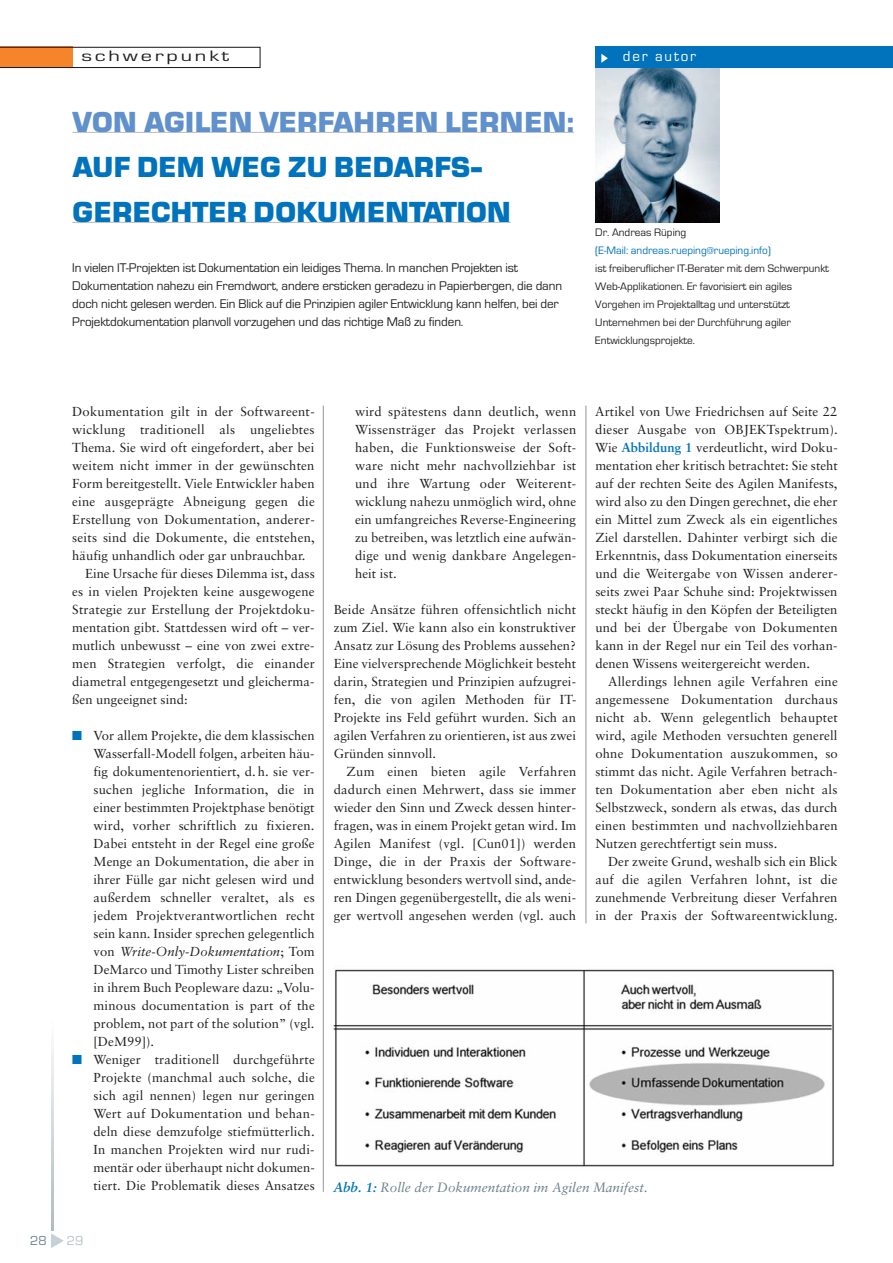
<style>
.page{position:relative;width:893px;height:1263px;background:#fff}
.page>*{position:absolute;margin:0;border:0;box-sizing:border-box;transform-origin:0 0}
.t1{font:700 28.5px/45px "Eurostile BQ";color:#0073bc}
.t2{font:700 28.5px "Eurostile BQ";letter-spacing:.02em;color:#6091cc}
.t3{font:15.75px "Eurostile";letter-spacing:.125em;color:#231f20;scale:1.43 1}
.t4{font:15px "Eurostile";letter-spacing:.125em;color:#fff}
.t5{font:italic 13.5px "Sabon";color:#6c818c}
.t6{font:13.5px "Eurostile";color:#6c818c}
.t7{font:13.5px "Eurostile";color:#b6c2c9}
.t8{font:13.05px/18px "Sabon";letter-spacing:.005em;color:#231f20;text-align:justify}
.t9{font:13.05px/18px "Eurostile";letter-spacing:-.005em;color:#231f20}
.t10{font:11.25px/18px "Eurostile";color:#231f20}
.t11{font:11.25px "Eurostile";color:#0073bc}
.s1{color:#0073bc}
.s2{font-style:italic}
.s3{font-weight:700;color:#0073bc}
</style>
<div class="page">
<hr style="left:72px;top:132px;width:502px;height:1px;background:#bcbdc0">
<hr style="left:72px;top:222px;width:439px;height:1px;background:#bcbdc0">
<svg style="left:51px;top:1233px;width:13px;height:15px"></svg>
<svg style="left:0;top:47px;width:261px;height:21px"></svg>
<hr style="left:323px;top:406px;width:1px;height:786px;background:#939598">
<hr style="left:586px;top:406px;width:1px;height:517px;background:#939598">
<div style="left:595px;top:47px;width:298px;height:21px;background:#0073bc"></div>
<img style="left:595px;top:69px;width:124px;height:153px">
<svg style="left:601px;top:54px;width:7px;height:9px"></svg>
<img style="left:334px;top:969px;width:500px;height:198px">
<p class="t3" style="left:81px;top:50px;width:105px">schwerpunkt</p>
<h1 class="t2" style="left:72px;top:112px;width:503px">VON AGILEN VERFAHREN LERNEN:</h1>
<h1 class="t1" style="left:72px;top:147px;width:440px">AUF DEM WEG ZU BEDARFS-<br>GERECHTER DOKUMENTATION</h1>
<p class="t9" style="left:72px;top:260px;width:491px">In vielen IT-Projekten ist Dokumentation ein leidiges Thema. In manchen Projekten ist Dokumentation nahezu ein Fremdwort, andere ersticken geradezu in Papierbergen, die dann doch nicht gelesen werden. Ein Blick auf die Prinzipien agiler Entwicklung kann helfen, bei der Projektdokumentation planvoll vorzugehen und das richtige Maß zu finden.</p>
<p class="t4" style="left:623px;top:51px;width:75px">der autor</p>
<p class="t10" style="left:595px;top:224px;width:93px">Dr. Andreas Rüping</p>
<p class="t11" style="left:595px;top:246px;width:177px">(E-Mail: andreas.rueping@rueping.info)</p>
<p class="t10" style="left:595px;top:260px;width:235px">ist freiberuflicher IT-Berater mit dem Schwerpunkt Web-Applikationen. Er favorisiert ein agiles Vorgehen im Projektalltag und unterstützt Unternehmen bei der Durchführung agiler Entwicklungsprojekte.</p>
<p class="t8" style="left:72px;top:403px;width:244px">Dokumentation gilt in der Softwareent -</p>
<p class="t8" style="left:72px;top:421px;width:244px">wicklung traditionell als ungeliebtes</p>
<p class="t8" style="left:72px;top:439px;width:244px">Thema. Sie wird oft eingefordert, aber bei</p>
<p class="t8" style="left:72px;top:457px;width:244px">weitem nicht immer in der gewünschten</p>
<p class="t8" style="left:72px;top:475px;width:244px">Form bereitgestellt. Viele Entwickler haben</p>
<p class="t8" style="left:72px;top:493px;width:244px">eine ausgeprägte Abneigung gegen die</p>
<p class="t8" style="left:72px;top:511px;width:244px">Erstellung von Dokumentation, anderer-</p>
<p class="t8" style="left:72px;top:529px;width:244px">seits sind die Dokumente, die entstehen,</p>
<p class="t8" style="left:72px;top:547px;width:235px">häufig unhandlich oder gar unbrauchbar.</p>
<p class="t8" style="left:85px;top:565px;width:231px">Eine Ursache für dieses Dilemma ist, dass</p>
<p class="t8" style="left:72px;top:583px;width:244px">es in vielen Projekten keine ausgewogene</p>
<p class="t8" style="left:72px;top:601px;width:244px">Strategie zur Erstellung der Projektdoku -</p>
<p class="t8" style="left:72px;top:619px;width:244px">mentation gibt. Stattdessen wird oft – ver-</p>
<p class="t8" style="left:72px;top:637px;width:244px">mutlich unbewusst – eine von zwei extre-</p>
<p class="t8" style="left:72px;top:655px;width:244px">men Strategien verfolgt, die einander</p>
<p class="t8" style="left:72px;top:673px;width:244px">diametral entgegengesetzt und gleicherma-</p>
<p class="t8" style="left:72px;top:691px;width:117px">ßen ungeeignet sind:</p>
<p class="t8" style="left:94px;top:727px;width:223px;text-indent:-21px"><span class="s1">■</span> Vor allem Projekte, die dem klassischen Wasserfall-Modell folgen, arbeiten häu&shy;fig dokumentenorientiert, d. h. sie ver&shy;suchen jegliche Information, die in einer bestimmten Projektphase benötigt wird, vorher schriftlich zu fixieren.<br>Dabei entsteht in der Regel eine große Menge an Dokumentation, die aber in ihrer Fülle gar nicht gelesen wird und außerdem schneller veraltet, als es jedem Projektverantwortlichen recht sein kann. Insider sprechen gelegentlich von <span class="s2">Write-Only-Dokumentation</span>; Tom DeMarco und Timothy Lister schreiben in ihrem Buch Peopleware dazu: „Volu - minous documentation is part of the problem, not part of the solution” (vgl. [DeM99]).</p>
<p class="t8" style="left:94px;top:1051px;width:223px;text-indent:-21px"><span class="s1">■</span> Weniger traditionell durchgeführte Projekte (manchmal auch solche, die sich agil nennen) legen nur geringen Wert auf Dokumentation und behan&shy;deln diese demzufolge stiefmütterlich.<br>In manchen Projekten wird nur rudi&shy;mentär oder überhaupt nicht dokumen&shy;tiert. Die Problematik dieses Ansatzes</p>
<p class="t6" style="left:30px;top:1236px;width:18px">28</p>
<p class="t7" style="left:67px;top:1236px;width:18px">29</p>
<p class="t8" style="left:355px;top:403px;width:223px">wird spätestens dann deutlich, wenn Wissensträger das Projekt verlassen haben, die Funktionsweise der Soft - ware nicht mehr nachvollziehbar ist und ihre Wartung oder Weiterent - wicklung nahezu unmöglich wird, ohne ein umfangreiches Reverse-Engineering zu betreiben, was letztlich eine aufwän&shy;dige und wenig dankbare Angelegen - heit ist.</p>
<p class="t8" style="left:334px;top:601px;width:244px">Beide Ansätze führen offensichtlich nicht zum Ziel. Wie kann also ein konstruktiver Ansatz zur Lösung des Problems aussehen?<br>Eine vielversprechende Möglichkeit besteht darin, Strategien und Prinzipien aufzugrei&shy;fen, die von agilen Methoden für IT-Projekte ins Feld geführt wurden. Sich an agilen Verfahren zu orientieren, ist aus zwei Gründen sinnvoll.</p>
<p class="t8" style="left:334px;top:763px;width:244px;text-indent:13px">Zum einen bieten agile Verfahren dadurch einen Mehrwert, dass sie immer wieder den Sinn und Zweck dessen hinter&shy;fragen, was in einem Projekt getan wird. Im Agilen Manifest (vgl. [Cun01]) werden Dinge, die in der Praxis der Software - entwicklung besonders wertvoll sind, ande&shy;ren Dingen gegenübergestellt, die als weni&shy;ger wertvoll angesehen werden (vgl. auch</p>
<p class="t8" style="left:595px;top:403px;width:244px">Artikel von Uwe Friedrichsen auf Seite 22 dieser Ausgabe von OBJEKTspektrum).<br>Wie <span class="s3">Abbildung 1</span> verdeutlicht, wird Doku - mentation eher kritisch betrachtet: Sie steht auf der rechten Seite des Agilen Manifests, wird also zu den Dingen gerechnet, die eher ein Mittel zum Zweck als ein eigentliches Ziel darstellen. Dahinter verbirgt sich die Erkenntnis, dass Dokumentation einerseits und die Weitergabe von Wissen anderer&shy;seits zwei Paar Schuhe sind: Projektwissen steckt häufig in den Köpfen der Beteiligten und bei der Übergabe von Dokumenten kann in der Regel nur ein Teil des vorhan&shy;denen Wissens weitergereicht werden.</p>
<p class="t8" style="left:595px;top:673px;width:244px;text-indent:13px">Allerdings lehnen agile Verfahren eine angemessene Dokumentation durchaus nicht ab. Wenn gelegentlich behauptet wird, agile Methoden versuchten generell ohne Dokumentation auszukommen, so stimmt das nicht. Agile Verfahren betrach&shy;ten Dokumentation aber eben nicht als Selbstzweck, sondern als etwas, das durch einen bestimmten und nachvollziehbaren Nutzen gerechtfertigt sein muss.</p>
<p class="t8" style="left:595px;top:853px;width:244px;text-indent:13px">Der zweite Grund, weshalb sich ein Blick auf die agilen Verfahren lohnt, ist die zunehmende Verbreitung dieser Verfahren in der Praxis der Softwareentwicklung.</p>
<p class="t5" style="left:334px;top:1181px;width:315px"><span class="s3">Abb. 1:</span> Rolle der Dokumentation im Agilen Manifest.</p>
</div>
